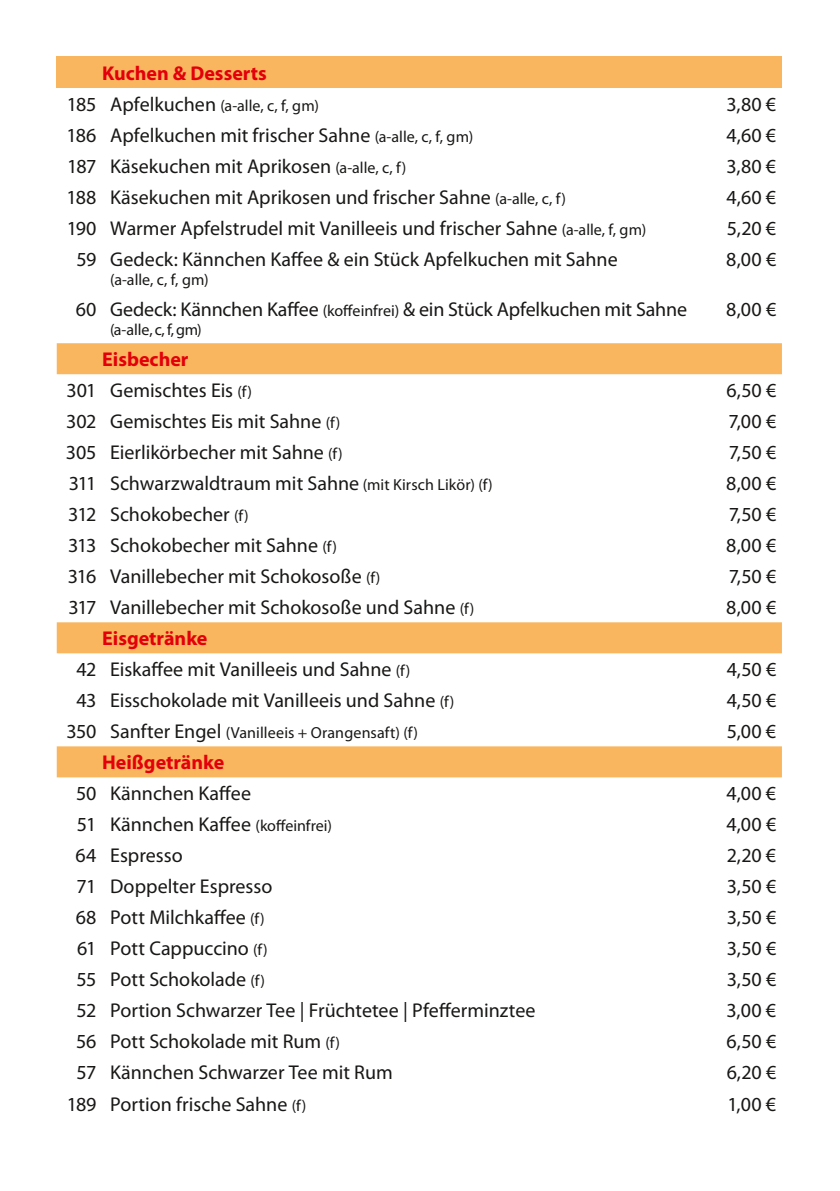
<style>
.page{position:relative;width:840px;height:1191px;background:#fff}
.page>*{position:absolute;margin:0;border:0;box-sizing:border-box;transform-origin:0 0}
.t1{font:20px/31px "Myriad Pro";color:#181716}
.t2{font:700 20px "Myriad Pro";color:#e3000b}
.t3{font:16px "Myriad Pro";letter-spacing:.005em;color:#181716}
.s1{font-size:20px}
.s2{font-size:16px}
.s3{font-weight:700;color:#e3000b}
</style>
<div class="page">
<div style="left:57px;top:57px;width:724px;height:31px;background:#f9b65f"></div>
<svg style="left:57px;top:343px;width:724px;height:434px"></svg>
<p class="t2" style="left:102px;top:60px;width:166px">Kuchen &amp; Desserts</p>
<p class="t3" style="left:67px;top:95px;width:253px"><span class="s1">185 Apfelkuchen</span> (a-alle, c, f, gm)</p>
<p class="t1" style="left:726px;top:88px;width:51px">3,80 €</p>
<p class="t1" style="left:66px;top:119px;width:408px">186 Apfelkuchen mit frischer Sahne <span class="s2">(a-alle, c, f, gm)</span></p>
<p class="t1" style="left:726px;top:119px;width:51px">4,60 €</p>
<p class="t1" style="left:67px;top:150px;width:340px">187 Käsekuchen mit Aprikosen <span class="s2">(a-alle, c, f)</span></p>
<p class="t1" style="left:726px;top:150px;width:51px">3,80 €</p>
<p class="t1" style="left:66px;top:181px;width:500px">188 Käsekuchen mit Aprikosen und frischer Sahne <span class="s2">(a-alle, c, f)</span></p>
<p class="t1" style="left:726px;top:181px;width:51px">4,60 €</p>
<p class="t1" style="left:67px;top:212px;width:580px">190 Warmer Apfelstrudel mit Vanilleeis und frischer Sahne <span class="s2">(a-alle, f, gm)</span></p>
<p class="t1" style="left:726px;top:212px;width:51px">5,20 €</p>
<p class="t1" style="left:77px;top:243px;width:542px">59 Gedeck: Kännchen Kaffee &amp; ein Stück Apfelkuchen mit Sahne</p>
<p class="t3" style="left:110px;top:270px;width:100px">(a-alle, c, f, gm)</p>
<p class="t1" style="left:725px;top:243px;width:51px">8,00 €</p>
<p class="t1" style="left:76px;top:293px;width:612px">60 Gedeck: Kännchen Kaffee <span class="s2">(koffeinfrei)</span> &amp; ein Stück Apfelkuchen mit Sahne</p>
<p class="t3" style="left:110px;top:320px;width:93px">(a-alle, c, f, gm)</p>
<p class="t1" style="left:67px;top:344px;width:187px;text-indent:35px"><span class="s3">Eisbecher<br></span>301 Gemischtes Eis <span class="s2">(f)</span></p>
<p class="t1" style="left:725px;top:293px;width:51px">8,00 €</p>
<p class="t1" style="left:726px;top:375px;width:51px">6,50 €</p>
<p class="t1" style="left:66px;top:406px;width:275px">302 Gemischtes Eis mit Sahne <span class="s2">(f)</span></p>
<p class="t1" style="left:728px;top:406px;width:49px">7,00 €</p>
<p class="t1" style="left:66px;top:437px;width:278px">305 Eierlikörbecher mit Sahne <span class="s2">(f)</span></p>
<p class="t1" style="left:728px;top:437px;width:49px">7,50 €</p>
<p class="t1" style="left:69px;top:468px;width:425px">311 Schwarzwaldtraum mit Sahne <span class="s2">(mit Kirsch Likör) (f)</span></p>
<p class="t1" style="left:725px;top:468px;width:51px">8,00 €</p>
<p class="t1" style="left:68px;top:499px;width:182px">312 Schokobecher <span class="s2">(f)</span></p>
<p class="t1" style="left:728px;top:499px;width:49px">7,50 €</p>
<p class="t1" style="left:68px;top:530px;width:270px">313 Schokobecher mit Sahne <span class="s2">(f)</span></p>
<p class="t1" style="left:725px;top:530px;width:51px">8,00 €</p>
<p class="t1" style="left:68px;top:561px;width:314px">316 Vanillebecher mit Schokosoße <span class="s2">(f)</span></p>
<p class="t1" style="left:728px;top:561px;width:49px">7,50 €</p>
<p class="t1" style="left:68px;top:592px;width:407px">317 Vanillebecher mit Schokosoße und Sahne <span class="s2">(f)</span></p>
<p class="t1" style="left:725px;top:592px;width:51px">8,00 €</p>
<p class="t1" style="left:77px;top:623px;width:335px;text-indent:26px"><span class="s3">Eisgetränke<br></span>42 Eiskaffee mit Vanilleeis und Sahne <span class="s2">(f)</span></p>
<p class="t1" style="left:726px;top:654px;width:51px">4,50 €</p>
<p class="t1" style="left:76px;top:685px;width:379px">43 Eisschokolade mit Vanilleeis und Sahne <span class="s2">(f)</span></p>
<p class="t1" style="left:726px;top:685px;width:51px">4,50 €</p>
<p class="t3" style="left:66px;top:723px;width:353px"><span class="s1">350 Sanfter Engel</span> (Vanilleeis + Orangensaft) (f)</p>
<p class="t1" style="left:726px;top:716px;width:51px">5,00 €</p>
<p class="t2" style="left:102px;top:749px;width:124px">Heißgetränke</p>
<p class="t1" style="left:76px;top:778px;width:176px">50 Kännchen Kaffee</p>
<p class="t1" style="left:726px;top:778px;width:51px">4,00 €</p>
<p class="t1" style="left:77px;top:809px;width:256px">51 Kännchen Kaffee <span class="s2">(koffeinfrei)</span></p>
<p class="t1" style="left:726px;top:809px;width:51px">4,00 €</p>
<p class="t1" style="left:75px;top:840px;width:109px">64 Espresso</p>
<p class="t1" style="left:726px;top:840px;width:51px">2,20 €</p>
<p class="t1" style="left:76px;top:871px;width:197px">71 Doppelter Espresso</p>
<p class="t1" style="left:726px;top:871px;width:51px">3,50 €</p>
<p class="t1" style="left:76px;top:902px;width:190px">68 Pott Milchkaffee <span class="s2">(f)</span></p>
<p class="t1" style="left:726px;top:902px;width:51px">3,50 €</p>
<p class="t1" style="left:77px;top:933px;width:192px">61 Pott Cappuccino <span class="s2">(f)</span></p>
<p class="t1" style="left:726px;top:933px;width:51px">3,50 €</p>
<p class="t1" style="left:77px;top:964px;width:190px">55 Pott Schokolade <span class="s2">(f)</span></p>
<p class="t1" style="left:726px;top:964px;width:51px">3,50 €</p>
<p class="t1" style="left:76px;top:995px;width:460px">52 Portion Schwarzer Tee | Früchtetee | Pfefferminztee</p>
<p class="t1" style="left:726px;top:995px;width:51px">3,00 €</p>
<p class="t1" style="left:76px;top:1026px;width:265px">56 Pott Schokolade mit Rum <span class="s2">(f)</span></p>
<p class="t1" style="left:726px;top:1026px;width:51px">6,50 €</p>
<p class="t1" style="left:76px;top:1057px;width:317px">57 Kännchen Schwarzer Tee mit Rum</p>
<p class="t1" style="left:726px;top:1057px;width:51px">6,20 €</p>
<p class="t1" style="left:67px;top:1088px;width:241px">189 Portion frische Sahne <span class="s2">(f)</span></p>
<p class="t1" style="left:727px;top:1088px;width:50px">1,00 €</p>
</div>
